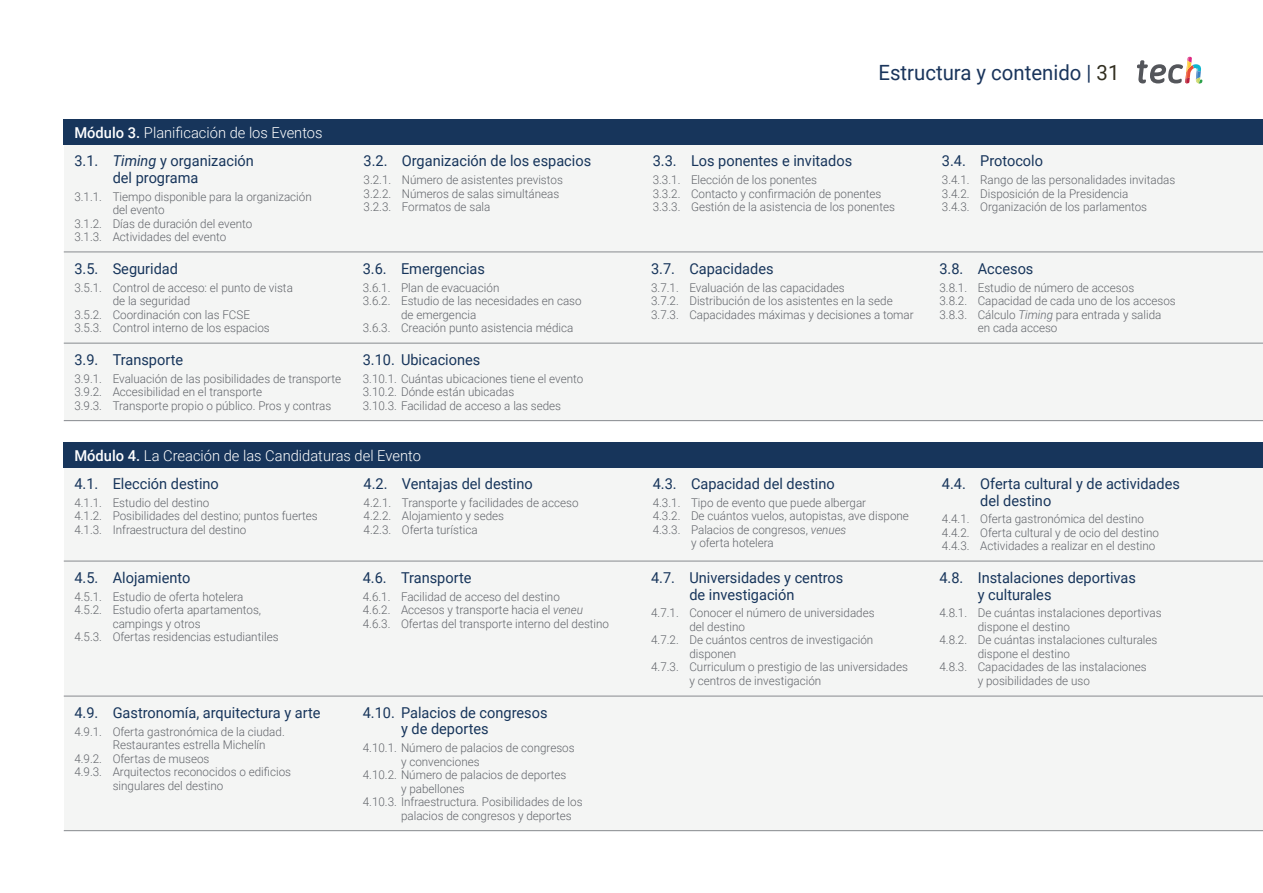
<style>
.page{position:relative;width:1263px;height:893px;background:#fff}
.page>*{position:absolute;margin:0;border:0;box-sizing:border-box;transform-origin:0 0}
.t1{font:21px "Roboto";color:#1a355c}
.t2{font:15px/16.5px "Roboto";color:#17355b}
.t3{font:300 15px "Roboto";color:#fff}
.t4{font:300 12px/13.5px "Roboto";color:#61646a}
.s1{font-weight:500}
.s2{font-style:italic}
.s3{color:#312e20}
</style>
<div class="page">
<svg style="left:1137px;top:57px;width:65px;height:27px"></svg>
<div style="left:64px;top:134px;width:1199px;height:287px;background:#f4f5f4"></div>
<div style="left:64px;top:119px;width:1199px;height:26px;background:#17355b"></div>
<hr style="left:64px;top:343px;width:1199px;height:1px;background:#878a8e">
<hr style="left:64px;top:420px;width:1199px;height:1px;background:#878a8e">
<hr style="left:64px;top:252px;width:1199px;height:1px;background:#878a8e">
<div style="left:64px;top:467px;width:1199px;height:364px;background:#f4f5f4"></div>
<div style="left:64px;top:442px;width:1199px;height:25px;background:#17355b"></div>
<hr style="left:64px;top:696px;width:1199px;height:1px;background:#878a8e">
<hr style="left:64px;top:830px;width:1199px;height:1px;background:#878a8e">
<hr style="left:64px;top:561px;width:1199px;height:1px;background:#878a8e">
<p class="t3" style="left:74px;top:122px;width:250px"><span class="s1">Módulo 3.</span> Planificación de los Eventos</p>
<p class="t2" style="left:113px;top:152px;width:143px;text-indent:-38px">3.1. <span class="s2">Timing</span> y organización del programa</p>
<p class="t4" style="left:74px;top:189px;width:239px">3.1.1. Tiempo disponible para la organización</p>
<p class="t4" style="left:113px;top:203px;width:53px">del evento</p>
<p class="t4" style="left:74px;top:216px;width:179px">3.1.2. Días de duración del evento</p>
<p class="t4" style="left:74px;top:230px;width:153px">3.1.3. Actividades del evento</p>
<p class="t2" style="left:74px;top:260px;width:105px">3.5. Seguridad</p>
<p class="t4" style="left:74px;top:280px;width:220px">3.5.1. Control de acceso: el punto de vista</p>
<p class="t4" style="left:113px;top:294px;width:79px">de la seguridad</p>
<p class="t4" style="left:74px;top:307px;width:177px">3.5.2. Coordinación con las FCSE</p>
<p class="t4" style="left:74px;top:321px;width:197px">3.5.3. Control interno de los espacios</p>
<p class="t2" style="left:74px;top:351px;width:110px">3.9. Transporte</p>
<p class="t4" style="left:74px;top:371px;width:268px">3.9.1. Evaluación de las posibilidades de transporte<br>3.9.2. Accesibilidad en el transporte<br>3.9.3. Transporte propio o público. Pros y contras</p>
<p class="t2" style="left:364px;top:152px;width:229px">3.2. Organización de los espacios</p>
<p class="t4" style="left:364px;top:173px;width:201px">3.2.1. Número de asistentes previstos<br>3.2.2. Números de salas simultáneas<br>3.2.3. Formatos de sala</p>
<p class="t2" style="left:363px;top:260px;width:124px">3.6. Emergencias</p>
<p class="t4" style="left:363px;top:280px;width:138px">3.6.1. Plan de evacuación</p>
<p class="t4" style="left:363px;top:294px;width:220px">3.6.2. Estudio de las necesidades en caso</p>
<p class="t4" style="left:401px;top:307px;width:77px">de emergencia</p>
<p class="t4" style="left:363px;top:321px;width:212px">3.6.3. Creación punto asistencia médica</p>
<p class="t2" style="left:363px;top:351px;width:119px">3.10. Ubicaciones</p>
<p class="t4" style="left:363px;top:371px;width:222px">3.10.1. Cuántas ubicaciones tiene el evento<br>3.10.2. Dónde están ubicadas<br>3.10.3. Facilidad de acceso a las sedes</p>
<p class="t3" style="left:74px;top:445px;width:348px"><span class="s1">Módulo 4.</span> La Creación de las Candidaturas del Evento</p>
<p class="t2" style="left:74px;top:475px;width:146px">4.1. Elección destino</p>
<p class="t4" style="left:74px;top:495px;width:245px">4.1.1. Estudio del destino<br>4.1.2. Posibilidades del destino; puntos fuertes<br>4.1.3. Infraestructura del destino</p>
<p class="t2" style="left:74px;top:569px;width:117px">4.5. Alojamiento</p>
<p class="t4" style="left:74px;top:589px;width:171px">4.5.1. Estudio de oferta hotelera</p>
<p class="t4" style="left:74px;top:603px;width:188px">4.5.2. Estudio oferta apartamentos,</p>
<p class="t4" style="left:113px;top:616px;width:89px">campings y otros</p>
<p class="t4" style="left:74px;top:630px;width:206px">4.5.3. Ofertas residencias estudiantiles</p>
<p class="t2" style="left:74px;top:704px;width:248px">4.9. Gastronomía, arquitectura y arte</p>
<p class="t4" style="left:74px;top:724px;width:212px">4.9.1. Oferta gastronómica de la ciudad.</p>
<p class="t4" style="left:113px;top:738px;width:154px">Restaurantes estrella Michelín</p>
<p class="t4" style="left:74px;top:751px;width:137px">4.9.2. Ofertas de museos</p>
<p class="t4" style="left:74px;top:765px;width:218px">4.9.3. Arquitectos reconocidos o edificios</p>
<p class="t4" style="left:113px;top:778px;width:112px">singulares del destino</p>
<p class="t2" style="left:364px;top:475px;width:171px">4.2. Ventajas del destino</p>
<p class="t4" style="left:364px;top:495px;width:216px">4.2.1. Transporte y facilidades de acceso<br>4.2.2. Alojamiento y sedes<br>4.2.3. Oferta turística</p>
<p class="t2" style="left:363px;top:569px;width:110px">4.6. Transporte</p>
<p class="t4" style="left:363px;top:589px;width:248px">4.6.1. Facilidad de acceso del destino<br>4.6.2. Accesos y transporte hacia el <span class="s2">veneu<br></span>4.6.3. Ofertas del transporte interno del destino</p>
<p class="t2" style="left:401px;top:704px;width:148px;text-indent:-38px">4.10. Palacios de congresos y de deportes</p>
<p class="t4" style="left:363px;top:741px;width:213px">4.10.1. Número de palacios de congresos</p>
<p class="t4" style="left:401px;top:754px;width:80px">y convenciones</p>
<p class="t4" style="left:363px;top:768px;width:205px">4.10.2. Número de palacios de deportes</p>
<p class="t4" style="left:401px;top:781px;width:65px">y pabellones</p>
<p class="t4" style="left:363px;top:795px;width:221px">4.10.3. Infraestructura. Posibilidades de los</p>
<p class="t4" style="left:401px;top:808px;width:172px">palacios de congresos y deportes</p>
<h1 class="t1" style="left:878px;top:57px;width:242px">Estructura y contenido | <span class="s3">31</span></h1>
<p class="t2" style="left:653px;top:152px;width:201px">3.3. Los ponentes e invitados</p>
<p class="t4" style="left:653px;top:173px;width:244px">3.3.1. Elección de los ponentes<br>3.3.2. Contacto y confirmación de ponentes<br>3.3.3. Gestión de la asistencia de los ponentes</p>
<p class="t2" style="left:651px;top:260px;width:124px">3.7. Capacidades</p>
<p class="t4" style="left:651px;top:280px;width:264px">3.7.1. Evaluación de las capacidades<br>3.7.2. Distribución de los asistentes en la sede<br>3.7.3. Capacidades máximas y decisiones a tomar</p>
<p class="t2" style="left:942px;top:152px;width:103px">3.4. Protocolo</p>
<p class="t4" style="left:942px;top:173px;width:235px">3.4.1. Rango de las personalidades invitadas<br>3.4.2. Disposición de la Presidencia<br>3.4.3. Organización de los parlamentos</p>
<p class="t2" style="left:939px;top:260px;width:95px">3.8. Accesos</p>
<p class="t4" style="left:939px;top:280px;width:196px">3.8.1. Estudio de número de accesos</p>
<p class="t4" style="left:939px;top:294px;width:238px">3.8.2. Capacidad de cada uno de los accesos</p>
<p class="t4" style="left:939px;top:307px;width:223px">3.8.3. Cálculo <span class="s2">Timing</span> para entrada y salida</p>
<p class="t4" style="left:978px;top:321px;width:81px">en cada acceso</p>
<p class="t2" style="left:653px;top:475px;width:183px">4.3. Capacidad del destino</p>
<p class="t4" style="left:653px;top:495px;width:215px">4.3.1. Tipo de evento que puede albergar</p>
<p class="t4" style="left:653px;top:509px;width:258px">4.3.2. De cuántos vuelos, autopistas, ave dispone</p>
<p class="t4" style="left:653px;top:522px;width:195px">4.3.3. Palacios de congresos, <span class="s2">venues</span></p>
<p class="t4" style="left:691px;top:536px;width:84px">y oferta hotelera</p>
<p class="t2" style="left:689px;top:569px;width:155px;text-indent:-38px">4.7. Universidades y centros de investigación</p>
<p class="t4" style="left:651px;top:606px;width:225px">4.7.1. Conocer el número de universidades</p>
<p class="t4" style="left:689px;top:619px;width:57px">del destino</p>
<p class="t4" style="left:651px;top:633px;width:224px">4.7.2. De cuántos centros de investigación</p>
<p class="t4" style="left:689px;top:646px;width:48px">disponen</p>
<p class="t4" style="left:651px;top:660px;width:258px">4.7.3. Curriculum o prestigio de las universidades</p>
<p class="t4" style="left:689px;top:673px;width:133px">y centros de investigación</p>
<p class="t2" style="left:980px;top:475px;width:201px;text-indent:-38px">4.4. Oferta cultural y de actividades del destino</p>
<p class="t4" style="left:942px;top:512px;width:219px">4.4.1. Oferta gastronómica del destino<br>4.4.2. Oferta cultural y de ocio del destino<br>4.4.3. Actividades a realizar en el destino</p>
<p class="t2" style="left:978px;top:569px;width:160px;text-indent:-38px">4.8. Instalaciones deportivas y culturales</p>
<p class="t4" style="left:939px;top:606px;width:224px">4.8.1. De cuántas instalaciones deportivas</p>
<p class="t4" style="left:978px;top:619px;width:94px">dispone el destino</p>
<p class="t4" style="left:939px;top:633px;width:219px">4.8.2. De cuántas instalaciones culturales</p>
<p class="t4" style="left:978px;top:646px;width:94px">dispone el destino</p>
<p class="t4" style="left:939px;top:660px;width:209px">4.8.3. Capacidades de las instalaciones</p>
<p class="t4" style="left:978px;top:673px;width:114px">y posibilidades de uso</p>
</div>
